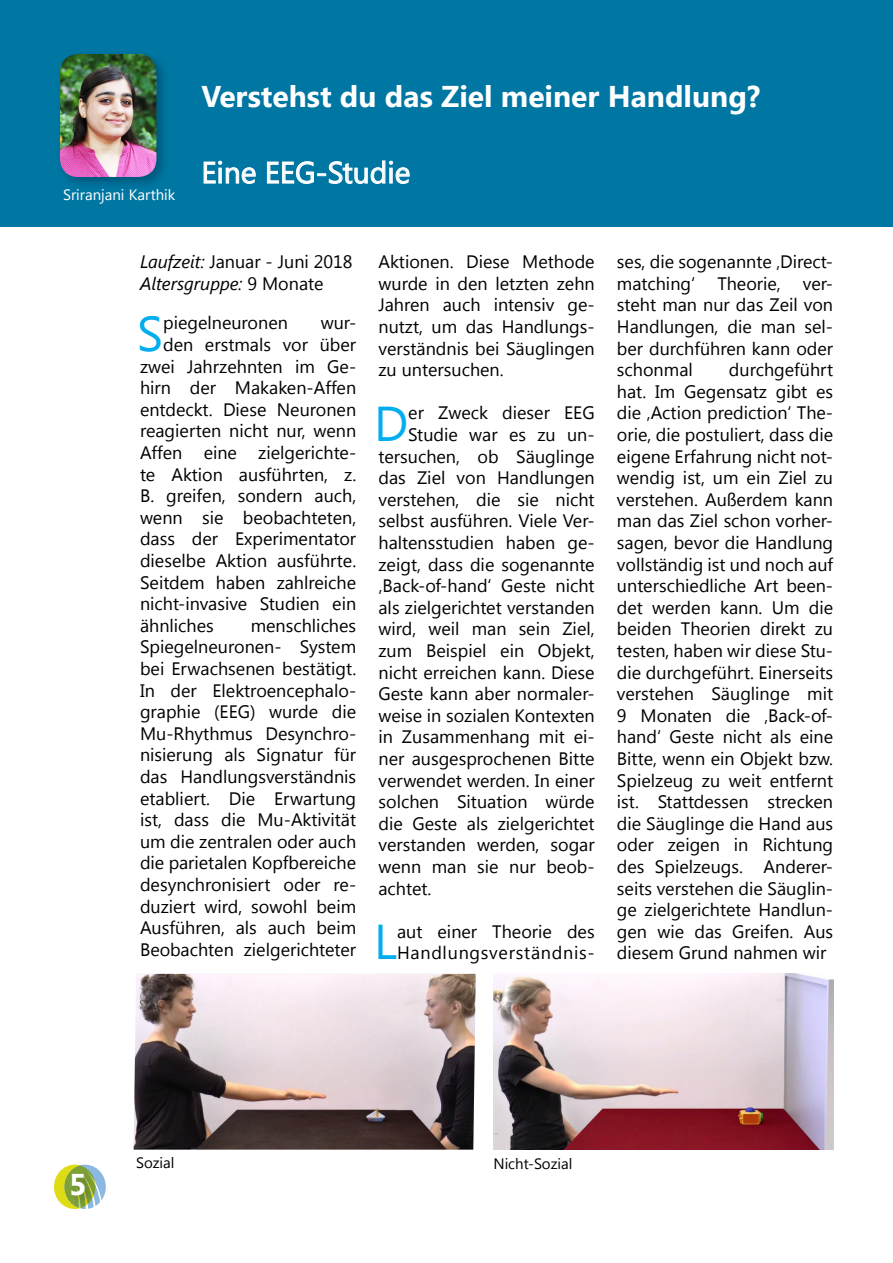
<style>
.page{position:relative;width:893px;height:1263px;background:#fff}
.page>*{position:absolute;margin:0;border:0;box-sizing:border-box;transform-origin:0 0}
.t1{font:48.9px "Segoe UI";color:#00aeef}
.t2{font:700 30px "Segoe UI";color:#fff}
.t3{font:30px "Segoe UI";color:#fff}
.t4{font:18px/21.6px "Segoe UI";color:#000;text-align:justify}
.t5{font:18px/21.6px "Segoe UI";letter-spacing:.04em;color:#000}
.t6{font:italic 18px "Segoe UI";color:#000}
.t7{font:15px "Segoe UI";color:#000}
.t8{font:15px "Segoe UI";color:#fff}
.s1{font-style:italic}
.s2{font-style:normal}
</style>
<div class="page">
<div style="left:0;top:0;width:893px;height:227px;background:#0076a3"></div>
<svg style="left:54px;top:1165px;width:52px;height:44px"></svg>
<div style="left:69px;top:1170px;width:29px;height:38px;background:#000;opacity:.25"></div>
<div style="left:56px;top:50px;width:113px;height:140px;background:#000;opacity:.25"></div>
<img style="left:60px;top:54px;width:96px;height:123px">
<img style="left:134px;top:974px;width:342px;height:175px">
<img style="left:493px;top:974px;width:340px;height:175px">
<svg style="left:203px;top:160px;width:53px;height:24px"></svg>
<svg style="left:267px;top:160px;width:143px;height:24px"></svg>
<p class="t2" style="left:201px;top:75px;width:560px">Verstehst du das Ziel meiner Handlung?</p>
<p class="t8" style="left:63px;top:184px;width:114px">Sriranjani Karthik</p>
<p class="t3" style="left:201px;top:152px;width:210px">Eine EEG-Studie</p>
<p class="t4" style="left:140px;top:250px;width:214px"><span class="s1">Laufzeit:</span> Januar - Juni 2018</p>
<p class="t6" style="left:140px;top:271px;width:185px">Altersgruppe: <span class="s2">9 Monate</span></p>
<p class="t1" style="left:137px;top:300px;width:27px">S</p>
<p class="t4" style="left:163px;top:311px;width:126px">piegelneuronen</p>
<p class="t4" style="left:321px;top:311px;width:37px">wur-</p>
<p class="t4" style="left:163px;top:333px;width:195px">den erstmals vor über</p>
<p class="t4" style="left:140px;top:355px;width:218px">zwei Jahrzehnten im Ge-</p>
<p class="t4" style="left:140px;top:376px;width:218px">hirn der Makaken-Affen</p>
<p class="t4" style="left:140px;top:398px;width:218px">entdeckt. Diese Neuronen</p>
<p class="t4" style="left:140px;top:419px;width:218px">reagierten nicht nur, wenn</p>
<p class="t4" style="left:140px;top:441px;width:218px">Affen eine zielgerichte-</p>
<p class="t4" style="left:140px;top:463px;width:218px">te Aktion ausführten, z.</p>
<p class="t4" style="left:140px;top:484px;width:218px">B. greifen, sondern auch,</p>
<p class="t4" style="left:140px;top:506px;width:218px">wenn sie beobachteten,</p>
<p class="t4" style="left:140px;top:527px;width:218px">dass der Experimentator</p>
<p class="t4" style="left:140px;top:549px;width:218px">dieselbe Aktion ausführte.</p>
<p class="t4" style="left:140px;top:571px;width:218px">Seitdem haben zahlreiche</p>
<p class="t4" style="left:140px;top:592px;width:218px">nicht-invasive Studien ein</p>
<p class="t4" style="left:140px;top:614px;width:75px">ähnliches</p>
<p class="t4" style="left:140px;top:614px;width:218px;text-indent:111px">menschliches Spiegelneuronen- System bei Erwachsenen bestätigt.<br>In der Elektroencephalo&shy;graphie (EEG) wurde die Mu-Rhythmus Desynchro&shy;nisierung als Signatur für das Handlungsverständnis etabliert. Die Erwartung ist, dass die Mu-Aktivität um die zentralen oder auch die parietalen Kopfbereiche desynchronisiert oder re&shy;duziert wird, sowohl beim Ausführen, als auch beim Beobachten zielgerichteter</p>
<p class="t4" style="left:378px;top:250px;width:218px">Aktionen. Diese Methode wurde in den letzten zehn Jahren auch intensiv ge&shy;nutzt, um das Handlungs&shy;verständnis bei Säuglingen zu untersuchen.</p>
<p class="t1" style="left:374px;top:390px;width:36px">D</p>
<p class="t4" style="left:408px;top:401px;width:188px">er Zweck dieser EEG</p>
<p class="t4" style="left:408px;top:423px;width:188px">Studie war es zu un-</p>
<p class="t4" style="left:378px;top:445px;width:218px">tersuchen, ob Säuglinge</p>
<p class="t4" style="left:378px;top:466px;width:218px">das Ziel von Handlungen</p>
<p class="t4" style="left:378px;top:488px;width:218px">verstehen, die sie nicht</p>
<p class="t4" style="left:378px;top:509px;width:218px">selbst ausführen. Viele Ver-</p>
<p class="t4" style="left:378px;top:531px;width:218px">haltensstudien haben ge-</p>
<p class="t4" style="left:378px;top:553px;width:218px">zeigt, dass die sogenannte</p>
<p class="t4" style="left:378px;top:574px;width:218px">‚Back-of-hand‘ Geste nicht</p>
<p class="t4" style="left:378px;top:596px;width:218px">als zielgerichtet verstanden</p>
<p class="t4" style="left:378px;top:617px;width:218px">wird, weil man sein Ziel,</p>
<p class="t4" style="left:378px;top:639px;width:218px">zum Beispiel ein Objekt,</p>
<p class="t4" style="left:378px;top:661px;width:218px">nicht erreichen kann. Diese</p>
<p class="t4" style="left:378px;top:682px;width:218px">Geste kann aber normaler-</p>
<p class="t4" style="left:378px;top:704px;width:218px">weise in sozialen Kontexten</p>
<p class="t4" style="left:378px;top:725px;width:218px">in Zusammenhang mit ei-</p>
<p class="t4" style="left:378px;top:747px;width:218px">ner ausgesprochenen Bitte</p>
<p class="t4" style="left:378px;top:769px;width:218px">verwendet werden. In einer</p>
<p class="t4" style="left:378px;top:790px;width:218px">solchen Situation würde</p>
<p class="t4" style="left:378px;top:812px;width:218px">die Geste als zielgerichtet</p>
<p class="t4" style="left:378px;top:833px;width:218px">verstanden werden, sogar</p>
<p class="t4" style="left:378px;top:855px;width:218px">wenn man sie nur beob-</p>
<p class="t4" style="left:378px;top:877px;width:55px">achtet.</p>
<p class="t1" style="left:374px;top:908px;width:25px">L</p>
<p class="t5" style="left:397px;top:920px;width:199px">aut einer Theorie des<br>Handlungsverständnis-</p>
<p class="t4" style="left:617px;top:250px;width:218px">ses, die sogenannte ‚Direct&shy;matching‘ Theorie, ver&shy;steht man nur das Zeil von Handlungen, die man sel&shy;ber durchführen kann oder schonmal</p>
<p class="t4" style="left:617px;top:358px;width:218px;text-indent:112px">durchgeführt hat. Im Gegensatz gibt es die ‚Action prediction‘ The&shy;orie, die postuliert, dass die eigene Erfahrung nicht not&shy;wendig ist, um ein Ziel zu verstehen. Außerdem kann man das Ziel schon vorher&shy;sagen, bevor die Handlung vollständig ist und noch auf unterschiedliche Art been&shy;det werden kann. Um die beiden Theorien direkt zu testen, haben wir diese Stu&shy;die durchgeführt. Einerseits verstehen Säuglinge mit 9 Monaten die ‚Back-of&shy;hand‘ Geste nicht als eine Bitte, wenn ein Objekt bzw.<br>Spielzeug zu weit entfernt ist. Stattdessen strecken die Säuglinge die Hand aus oder zeigen in Richtung des Spielzeugs. Anderer&shy;seits verstehen die Säuglin&shy;ge zielgerichtete Handlun&shy;gen wie das Greifen. Aus diesem Grund nahmen wir</p>
<p class="t2" style="left:69px;top:1162px;width:19px">5</p>
<p class="t7" style="left:136px;top:1152px;width:40px">Sozial</p>
<p class="t7" style="left:493px;top:1153px;width:80px">Nicht-Sozial</p>
</div>
